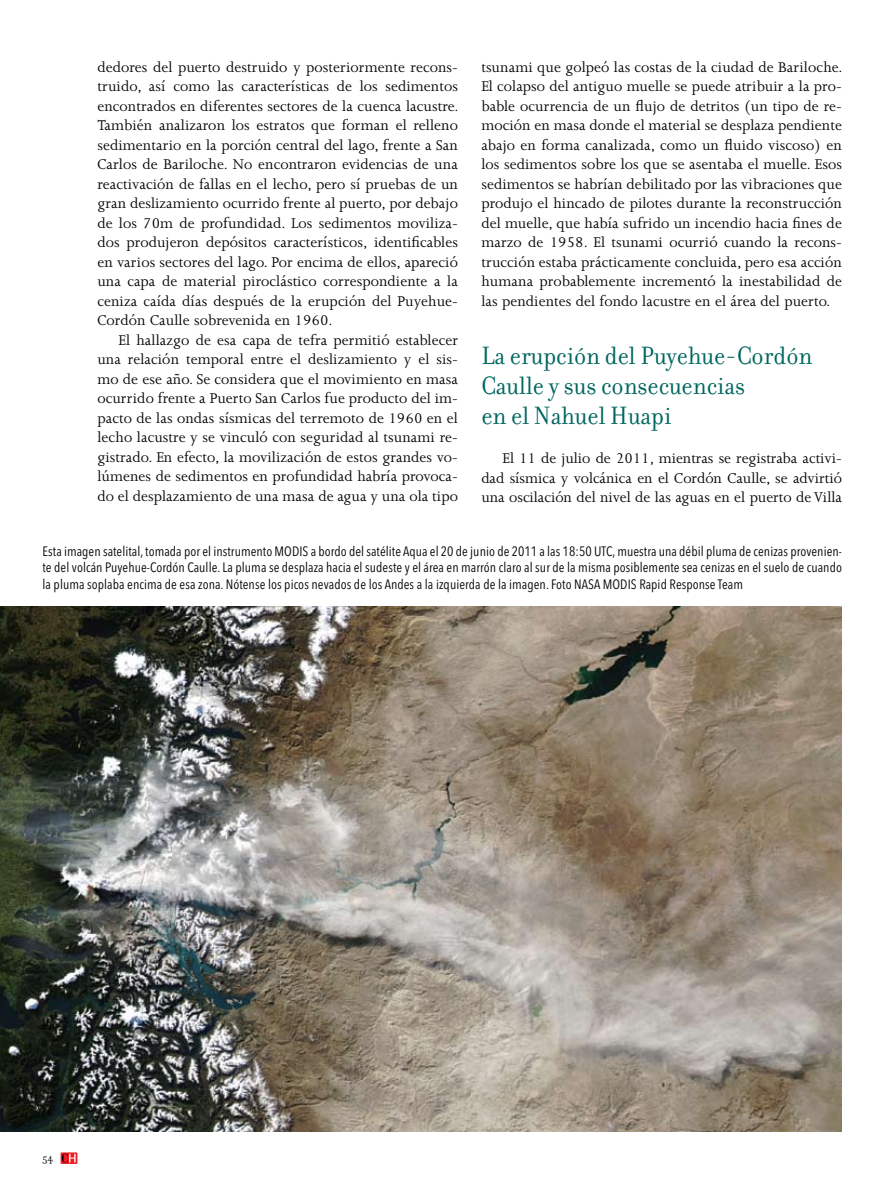
<style>
.page{position:relative;width:893px;height:1191px;background:#fff}
.page>*{position:absolute;margin:0;border:0;box-sizing:border-box;transform-origin:0 0}
.t1{font:27px/30px "Filosofia";color:#00665f;scale:.95 1}
.t2{font:16.2px/19.5px "Joanna";letter-spacing:.005em;color:#000;text-align:justify}
.t3{font:condensed 13.5px/16.5px "Avenir Next LT Pro";letter-spacing:.005em;color:#000;text-align:justify}
.t4{font:11.25px "Filosofia";color:#000}
</style>
<div class="page">
<img style="left:0;top:606px;width:842px;height:525px">
<svg style="left:61px;top:1152px;width:16px;height:12px"></svg>
<svg style="left:62px;top:1153px;width:14px;height:9px"></svg>
<p class="t2" style="left:97px;top:57px;width:363px">dedores del puerto destruido y posteriormente recons&shy;truido, así como las características de los sedimentos encontrados en diferentes sectores de la cuenca lacustre.<br>También analizaron los estratos que forman el relleno sedimentario en la porción central del lago, frente a San Carlos de Bariloche. No encontraron evidencias de una reactivación de fallas en el lecho, pero sí pruebas de un gran deslizamiento ocurrido frente al puerto, por debajo de los 70m de profundidad. Los sedimentos moviliza&shy;dos produjeron depósitos característicos, identificables en varios sectores del lago. Por encima de ellos, apareció una capa de material piroclástico correspondiente a la ceniza caída días después de la erupción del Puyehue-Cordón Caulle sobrevenida en 1960.</p>
<p class="t2" style="left:97px;top:330px;width:362px;text-indent:21px">El hallazgo de esa capa de tefra permitió establecer una relación temporal entre el deslizamiento y el sis&shy;mo de ese año. Se considera que el movimiento en masa ocurrido frente a Puerto San Carlos fue producto del im&shy;pacto de las ondas sísmicas del terremoto de 1960 en el lecho lacustre y se vinculó con seguridad al tsunami re&shy;gistrado. En efecto, la movilización de estos grandes vo&shy;lúmenes de sedimentos en profundidad habría provoca&shy;do el desplazamiento de una masa de agua y una ola tipo</p>
<p class="t2" style="left:481px;top:57px;width:363px">tsunami que golpeó las costas de la ciudad de Bariloche.<br>El colapso del antiguo muelle se puede atribuir a la pro&shy;bable ocurrencia de un flujo de detritos (un tipo de re&shy;moción en masa donde el material se desplaza pendiente abajo en forma canalizada, como un fluido viscoso) en los sedimentos sobre los que se asentaba el muelle. Esos sedimentos se habrían debilitado por las vibraciones que produjo el hincado de pilotes durante la reconstrucción del muelle, que había sufrido un incendio hacia fines de marzo de 1958. El tsunami ocurrió cuando la recons&shy;trucción estaba prácticamente concluida, pero esa acción humana probablemente incrementó la inestabilidad de las pendientes del fondo lacustre en el área del puerto.</p>
<h1 class="t1" style="left:481px;top:341px;width:350px">La erupción del Puyehue-Cordón<br>Caulle y sus consecuencias<br>en el Nahuel Huapi</h1>
<p class="t2" style="left:481px;top:449px;width:362px;text-indent:21px">El 11 de julio de 2011, mientras se registraba activi&shy;dad sísmica y volcánica en el Cordón Caulle, se advirtió una oscilación del nivel de las aguas en el puerto de Villa</p>
<p class="t3" style="left:43px;top:542px;width:801px">Esta imagen satelital, tomada por el instrumento MODIS a bordo del satélite Aqua el 20 de junio de 2011 a las 18:50 UTC, muestra una débil pluma de cenizas provenien&shy;te del volcán Puyehue-Cordón Caulle. La pluma se desplaza hacia el sudeste y el área en marrón claro al sur de la misma posiblemente sea cenizas en el suelo de cuando la pluma soplaba encima de esa zona. Nótense los picos nevados de los Andes a la izquierda de la imagen. Foto NASA MODIS Rapid Response Team</p>
<p class="t4" style="left:43px;top:1151px;width:12px">54</p>
</div>
